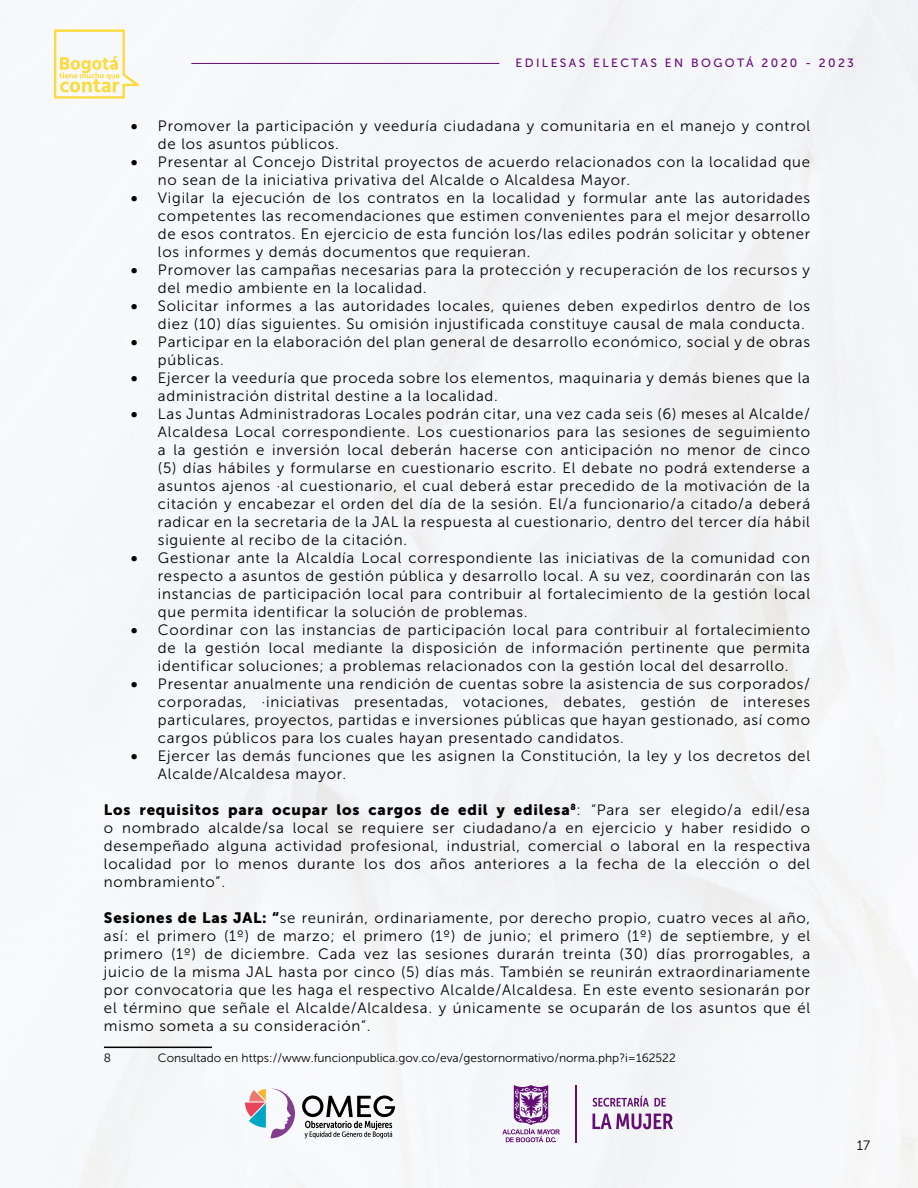
<style>
.page{position:relative;width:918px;height:1188px;background:#fff}
.page>*{position:absolute;margin:0;border:0;box-sizing:border-box;transform-origin:0 0}
.t1{font:15px/18px "Museo Sans 300";letter-spacing:.05em;color:#000}
.t2{font:15px "Museo Sans 900";letter-spacing:.05em;color:#000}
.t3{font:13.5px "Museo Sans 300";color:#000}
.t4{font:12px "Museo Sans 300";color:#000}
.t5{font:12px "Museo Sans 500";letter-spacing:.2em;color:#630d75}
.s1{font-family:"Museo Sans 300"}
.s2{font-family:"Museo Sans 900"}
</style>
<div class="page">
<div style="left:0;top:0;width:816px;height:1188px;background:#f5f6f9"></div>
<hr style="left:576px;top:1085px;width:1px;height:57px;background:#630d75">
<svg style="left:502px;top:1085px;width:58px;height:57px"></svg>
<svg style="left:593px;top:1114px;width:80px;height:15px"></svg>
<svg style="left:593px;top:1096px;width:73px;height:11px"></svg>
<svg style="left:302px;top:1095px;width:93px;height:43px"></svg>
<svg style="left:245px;top:1088px;width:50px;height:50px"></svg>
<svg style="left:54px;top:29px;width:85px;height:70px"></svg>
<hr style="left:191px;top:63px;width:308px;height:1px;background:#630d75">
<hr style="left:104px;top:1047px;width:108px;height:1px;background:#000">
<p class="t5" style="left:515px;top:56px;width:340px">EDILESAS ELECTAS EN BOGOTÁ 2020 - 2023</p>
<p class="t1" style="left:158px;top:117px;width:654px;text-indent:-27px">• Promover la participación y veeduría ciudadana y comunitaria en el manejo y control de los asuntos públicos.</p>
<p class="t1" style="left:158px;top:153px;width:654px;text-indent:-27px">• Presentar al Concejo Distrital proyectos de acuerdo relacionados con la localidad que no sean de la iniciativa privativa del Alcalde o Alcaldesa Mayor.</p>
<p class="t1" style="left:158px;top:189px;width:654px;text-align:justify;text-indent:-27px">• Vigilar la ejecución de los contratos en la localidad y formular ante las autoridades competentes las recomendaciones que estimen convenientes para el mejor desarrollo de esos contratos. En ejercicio de esta función los/las ediles podrán solicitar y obtener los informes y demás documentos que requieran.</p>
<p class="t1" style="left:158px;top:261px;width:654px;text-indent:-27px">• Promover las campañas necesarias para la protección y recuperación de los recursos y del medio ambiente en la localidad.</p>
<p class="t1" style="left:158px;top:297px;width:654px;text-indent:-27px">• Solicitar informes a las autoridades locales, quienes deben expedirlos dentro de los diez (10) días siguientes. Su omisión injustificada constituye causal de mala conducta.</p>
<p class="t1" style="left:158px;top:333px;width:654px;text-indent:-27px">• Participar en la elaboración del plan general de desarrollo económico, social y de obras públicas.</p>
<p class="t1" style="left:158px;top:369px;width:654px;text-indent:-27px">• Ejercer la veeduría que proceda sobre los elementos, maquinaria y demás bienes que la administración distrital destine a la localidad.</p>
<p class="t1" style="left:158px;top:405px;width:654px;text-align:justify;text-indent:-27px">• Las Juntas Administradoras Locales podrán citar, una vez cada seis (6) meses al Alcalde/ Alcaldesa Local correspondiente. Los cuestionarios para las sesiones de seguimiento a la gestión e inversión local deberán hacerse con anticipación no menor de cinco (5) días hábiles y formularse en cuestionario escrito. El debate no podrá extenderse a asuntos ajenos ·al cuestionario, el cual deberá estar precedido de la motivación de la citación y encabezar el orden del día de la sesión. El/a funcionario/a citado/a deberá radicar en la secretaria de la JAL la respuesta al cuestionario, dentro del tercer día hábil siguiente al recibo de la citación.</p>
<p class="t1" style="left:158px;top:549px;width:654px;text-align:justify;text-indent:-27px">• Gestionar ante la Alcaldía Local correspondiente las iniciativas de la comunidad con respecto a asuntos de gestión pública y desarrollo local. A su vez, coordinarán con las instancias de participación local para contribuir al fortalecimiento de la gestión local que permita identificar la solución de problemas.</p>
<p class="t1" style="left:158px;top:621px;width:654px;text-align:justify;text-indent:-27px">• Coordinar con las instancias de participación local para contribuir al fortalecimiento de la gestión local mediante la disposición de información pertinente que permita identificar soluciones; a problemas relacionados con la gestión local del desarrollo.</p>
<p class="t1" style="left:158px;top:675px;width:654px;text-align:justify;text-indent:-27px">• Presentar anualmente una rendición de cuentas sobre la asistencia de sus corporados/ corporadas, ·iniciativas presentadas, votaciones, debates, gestión de intereses particulares, proyectos, partidas e inversiones públicas que hayan gestionado, así como cargos públicos para los cuales hayan presentado candidatos.</p>
<p class="t1" style="left:158px;top:747px;width:654px;text-indent:-27px">• Ejercer las demás funciones que les asignen la Constitución, la ley y los decretos del<br>Alcalde/Alcaldesa mayor.</p>
<p class="t2" style="left:104px;top:801px;width:708px">Los requisitos para ocupar los cargos de edil y edilesa<sup>8</sup><span class="s1">: “Para ser elegido/a edil/esa</span></p>
<p class="t1" style="left:104px;top:819px;width:708px;text-align:justify">o nombrado alcalde/sa local se requiere ser ciudadano/a en ejercicio y haber residido o desempeñado alguna actividad profesional, industrial, comercial o laboral en la respectiva localidad por lo menos durante los dos años anteriores a la fecha de la elección o del nombramiento”.</p>
<p class="t1" style="left:104px;top:909px;width:708px;text-align:justify"><span class="s2">Sesiones de Las JAL: “</span>se reunirán, ordinariamente, por derecho propio, cuatro veces al año, así: el primero (1º) de marzo; el primero (1º) de junio; el primero (1º) de septiembre, y el primero (1º) de diciembre. Cada vez las sesiones durarán treinta (30) días prorrogables, a juicio de la misma JAL hasta por cinco (5) días más. También se reunirán extraordinariamente por convocatoria que les haga el respectivo Alcalde/Alcaldesa. En este evento sesionarán por el término que señale el Alcalde/Alcaldesa. y únicamente se ocuparán de los asuntos que él mismo someta a su consideración”.</p>
<p class="t4" style="left:104px;top:1051px;width:9px">8</p>
<p class="t4" style="left:158px;top:1051px;width:519px">Consultado en https://www.funcionpublica.gov.co/eva/gestornormativo/norma.php?i=162522</p>
<p class="t3" style="left:857px;top:1138px;width:15px">17</p>
</div>
